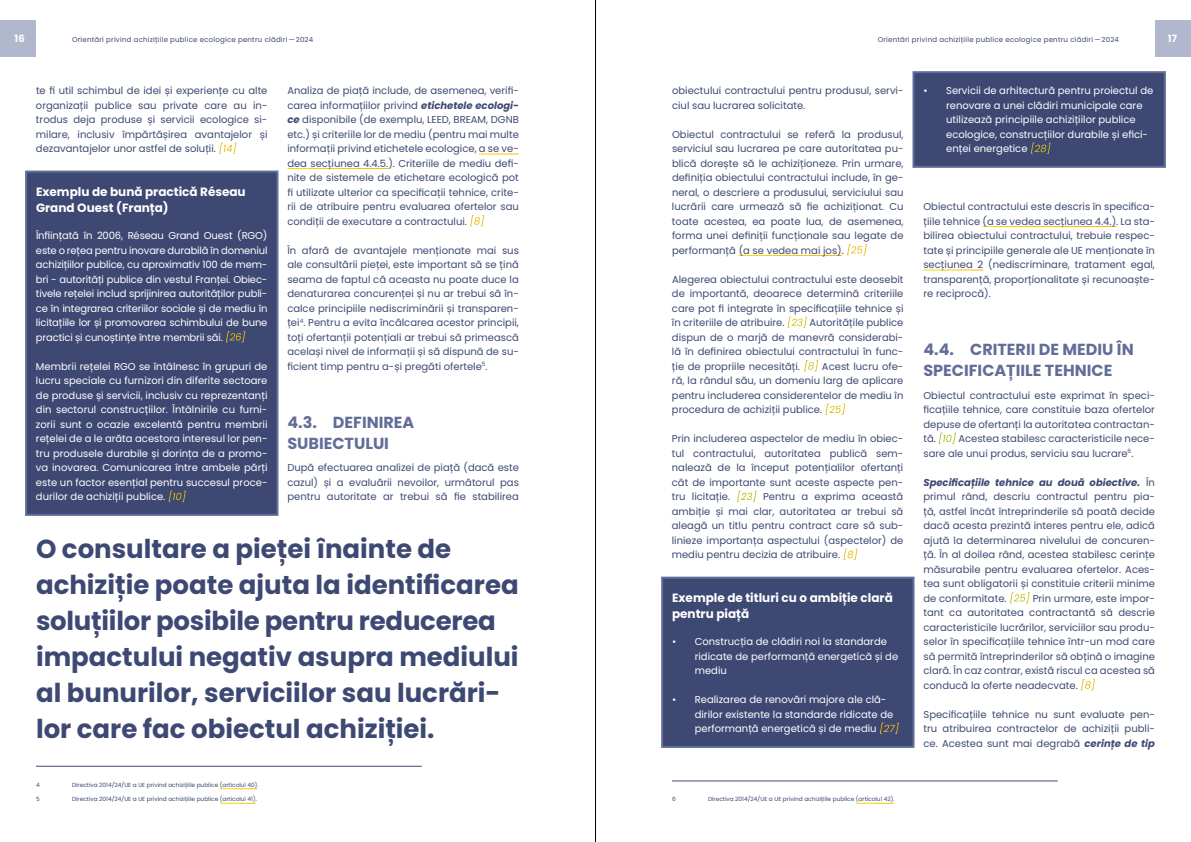
<style>
.page{position:relative;width:1191px;height:842px;background:#fff}
.page>*{position:absolute;margin:0;border:0;box-sizing:border-box;transform-origin:0 0}
.t1{font:700 26px/36px "Poppins";color:#3d4973}
.t2{font:700 16px/21px "Poppins";color:#636e98}
.t3{font:700 12px/16px "Poppins";color:#fff}
.t4{font:10px/14.5px "Poppins";color:#3d4973;text-align:justify}
.t5{font:10px/14.5px "Poppins";color:#fff}
.t6{font:700 10px "Poppins";color:#fff}
.t7{font:7px "Poppins";letter-spacing:.03em;color:#3d4973}
.t8{font:5.8px "Poppins";color:#3d4973}
.s1{font-style:italic;color:#fff}
.s2{font-style:italic}
.s3{font-weight:700;font-style:italic}
</style>
<div class="page">
<div style="left:0;top:20px;width:36px;height:36px;background:#b1b7cc"></div>
<div style="left:1155px;top:20px;width:36px;height:36px;background:#b1b7cc"></div>
<div style="left:25px;top:171px;width:253px;height:345px;background:#3d4973;border:2px solid #636e98"></div>
<hr style="left:36px;top:766px;width:386px;height:1px;background:#3d4973">
<div style="left:661px;top:577px;width:253px;height:171px;background:#3d4973;border:2px solid #636e98"></div>
<hr style="left:672px;top:781px;width:385px;height:1px;background:#3d4973">
<div style="left:912px;top:71px;width:253px;height:97px;background:#3d4973;border:2px solid #636e98"></div>
<hr style="left:595px;top:0;width:1px;height:842px;background:#000">
<p class="t6" style="left:15px;top:33px;width:12px">16</p>
<p class="t7" style="left:72px;top:35px;width:243px">Orientări privind achizițiile publice ecologice pentru clădiri —2024</p>
<p class="t7" style="left:877px;top:35px;width:243px">Orientări privind achizițiile publice ecologice pentru clădiri —2024</p>
<p class="t6" style="left:1167px;top:33px;width:11px">17</p>
<p class="t4" style="left:36px;top:83px;width:233px">te fi util schimbul de idei și experiențe cu alte organizații publice sau private care au in&shy;trodus deja produse și servicii ecologice si&shy;milare, inclusiv împărtășirea avantajelor și dezavantajelor unor astfel de soluții. <span class="s1">[14]</span></p>
<p class="t3" style="left:36px;top:183px;width:211px">Exemplu de bună practică Réseau<br>Grand Ouest (Franța)</p>
<p class="t5" style="left:36px;top:228px;width:233px;text-align:justify">Înființată în 2006, Réseau Grand Ouest (RGO) este o rețea pentru inovare durabilă în domeniul achizițiilor publice, cu aproximativ 100 de mem&shy;bri - autorități publice din vestul Franței. Obiec&shy;tivele rețelei includ sprijinirea autorităților publi&shy;ce în integrarea criteriilor sociale și de mediu în licitațiile lor și promovarea schimbului de bune practici și cunoștințe între membrii săi. <span class="s2">[26]</span></p>
<p class="t5" style="left:36px;top:359px;width:233px;text-align:justify">Membrii rețelei RGO se întâlnesc în grupuri de lucru speciale cu furnizori din diferite sectoare de produse și servicii, inclusiv cu reprezentanți din sectorul construcțiilor. Întâlnirile cu furni&shy;zorii sunt o ocazie excelentă pentru membrii rețelei de a le arăta acestora interesul lor pen&shy;tru produsele durabile și dorința de a promo&shy;va inovarea. Comunicarea între ambele părți este un factor esențial pentru succesul proce&shy;durilor de achiziții publice. <span class="s2">[10]</span></p>
<p class="t4" style="left:287px;top:83px;width:233px">Analiza de piață include, de asemenea, verifi&shy;carea informațiilor privind <span class="s3">etichetele ecologi&shy;ce</span> disponibile (de exemplu, LEED, BREAM, DGNB etc.) și criteriile lor de mediu (pentru mai multe informații privind etichetele ecologice, a se ve&shy;dea secțiunea 4.4.5.). Criteriile de mediu defi&shy;nite de sistemele de etichetare ecologică pot fi utilizate ulterior ca specificații tehnice, crite&shy;rii de atribuire pentru evaluarea ofertelor sau condiții de executare a contractului. <span class="s1">[8]</span></p>
<p class="t4" style="left:287px;top:243px;width:233px">În afară de avantajele menționate mai sus ale consultării pieței, este important să se țină seama de faptul că aceasta nu poate duce la denaturarea concurenței și nu ar trebui să în&shy;calce principiile nediscriminării și transparen&shy;ței<sup>4</sup>. Pentru a evita încălcarea acestor principii, toți ofertanții potențiali ar trebui să primească același nivel de informații și să dispună de su&shy;ficient timp pentru a-și pregăti ofertele<sup>5</sup>.</p>
<h2 class="t2" style="left:287px;top:411px;width:128px">4.3. DEFINIREA<br>SUBIECTULUI</h2>
<p class="t4" style="left:287px;top:460px;width:233px">După efectuarea analizei de piață (dacă este cazul) și a evaluării nevoilor, următorul pas pentru autoritate ar trebui să fie stabilirea</p>
<h1 class="t1" style="left:36px;top:531px;width:484px">O consultare a pieței înainte de achiziție poate ajuta la identificarea soluțiilor posibile pentru reducerea impactului negativ asupra mediului al bunurilor, serviciilor sau lucrări&shy;lor care fac obiectul achiziției.</h1>
<p class="t8" style="left:36px;top:781px;width:5px">4</p>
<p class="t8" style="left:72px;top:781px;width:188px">Directiva 2014/24/UE a UE privind achizițiile publice (articolul 40).</p>
<p class="t8" style="left:36px;top:796px;width:5px">5</p>
<p class="t8" style="left:72px;top:796px;width:186px">Directiva 2014/24/UE a UE privind achizițiile publice (articolul 41).</p>
<p class="t4" style="left:672px;top:83px;width:233px">obiectului contractului pentru produsul, servi&shy;ciul sau lucrarea solicitate.</p>
<p class="t4" style="left:672px;top:127px;width:233px">Obiectul contractului se referă la produsul, serviciul sau lucrarea pe care autoritatea pu&shy;blică dorește să le achiziționeze. Prin urmare, definiția obiectului contractului include, în ge&shy;neral, o descriere a produsului, serviciului sau lucrării care urmează să fie achiziționat. Cu toate acestea, ea poate lua, de asemenea, forma unei definiții funcționale sau legate de performanță (a se vedea mai jos). <span class="s1">[25]</span></p>
<p class="t4" style="left:672px;top:272px;width:233px">Alegerea obiectului contractului este deosebit de importantă, deoarece determină criteriile care pot fi integrate în specificațiile tehnice și în criteriile de atribuire. <span class="s1">[23]</span> Autoritățile publice dispun de o marjă de manevră considerabi&shy;lă în definirea obiectului contractului în func&shy;ție de propriile necesități. <span class="s1">[8]</span> Acest lucru ofe&shy;ră, la rândul său, un domeniu larg de aplicare pentru includerea considerentelor de mediu în procedura de achiziții publice. <span class="s1">[25]</span></p>
<p class="t4" style="left:672px;top:431px;width:233px">Prin includerea aspectelor de mediu în obiec&shy;tul contractului, autoritatea publică sem&shy;nalează de la început potențialilor ofertanți cât de importante sunt aceste aspecte pen&shy;tru licitație. <span class="s1">[23]</span> Pentru a exprima această ambiție și mai clar, autoritatea ar trebui să aleagă un titlu pentru contract care să sub&shy;linieze importanța aspectului (aspectelor) de mediu pentru decizia de atribuire. <span class="s1">[8]</span></p>
<p class="t3" style="left:672px;top:589px;width:222px">Exemple de titluri cu o ambiție clară pentru piață</p>
<p class="t5" style="left:694px;top:634px;width:205px;text-indent:-23px">• Construcția de clădiri noi la standarde ridicate de performanță energetică și de mediu</p>
<p class="t5" style="left:694px;top:692px;width:206px;text-indent:-23px">• Realizarea de renovări majore ale clă&shy;dirilor existente la standarde ridicate de performanță energetică și de mediu <span class="s2">[27]</span></p>
<p class="t8" style="left:672px;top:796px;width:5px">6</p>
<p class="t8" style="left:708px;top:796px;width:187px">Directiva 2014/24/UE a UE privind achizițiile publice (articolul 42).</p>
<p class="t5" style="left:946px;top:83px;width:209px;text-indent:-23px">• Servicii de arhitectură pentru proiectul de renovare a unei clădiri municipale care utilizează principiile achizițiilor publice ecologice, construcțiilor durabile și efici&shy;enței energetice <span class="s2">[28]</span></p>
<p class="t4" style="left:923px;top:199px;width:233px">Obiectul contractului este descris în specifica&shy;țiile tehnice (a se vedea secțiunea 4.4.). La sta&shy;bilirea obiectului contractului, trebuie respec&shy;tate și principiile generale ale UE menționate în secțiunea 2 (nediscriminare, tratament egal, transparență, proporționalitate și recunoaște&shy;re reciprocă).</p>
<h2 class="t2" style="left:923px;top:339px;width:212px">4.4. CRITERII DE MEDIU ÎN<br>SPECIFICAȚIILE TEHNICE</h2>
<p class="t4" style="left:923px;top:388px;width:233px">Obiectul contractului este exprimat în speci&shy;ficațiile tehnice, care constituie baza ofertelor depuse de ofertanți la autoritatea contractan&shy;tă. <span class="s1">[10]</span> Acestea stabilesc caracteristicile nece&shy;sare ale unui produs, serviciu sau lucrare<sup>6</sup>.</p>
<p class="t4" style="left:923px;top:475px;width:233px"><span class="s3">Specificațiile tehnice au două obiective.</span> În primul rând, descriu contractul pentru pia&shy;ță, astfel încât întreprinderile să poată decide dacă acesta prezintă interes pentru ele, adică ajută la determinarea nivelului de concuren&shy;ță. În al doilea rând, acestea stabilesc cerințe măsurabile pentru evaluarea ofertelor. Aces&shy;tea sunt obligatorii și constituie criterii minime de conformitate. <span class="s1">[25]</span> Prin urmare, este impor&shy;tant ca autoritatea contractantă să descrie caracteristicile lucrărilor, serviciilor sau produ&shy;selor în specificațiile tehnice într-un mod care să permită întreprinderilor să obțină o imagine clară. În caz contrar, există riscul ca acestea să conducă la oferte neadecvate. <span class="s1">[8]</span></p>
<p class="t4" style="left:923px;top:707px;width:233px">Specificațiile tehnice nu sunt evaluate pen&shy;tru atribuirea contractelor de achiziții publi&shy;ce. Acestea sunt mai degrabă <span class="s3">cerințe de tip</span></p>
</div>
